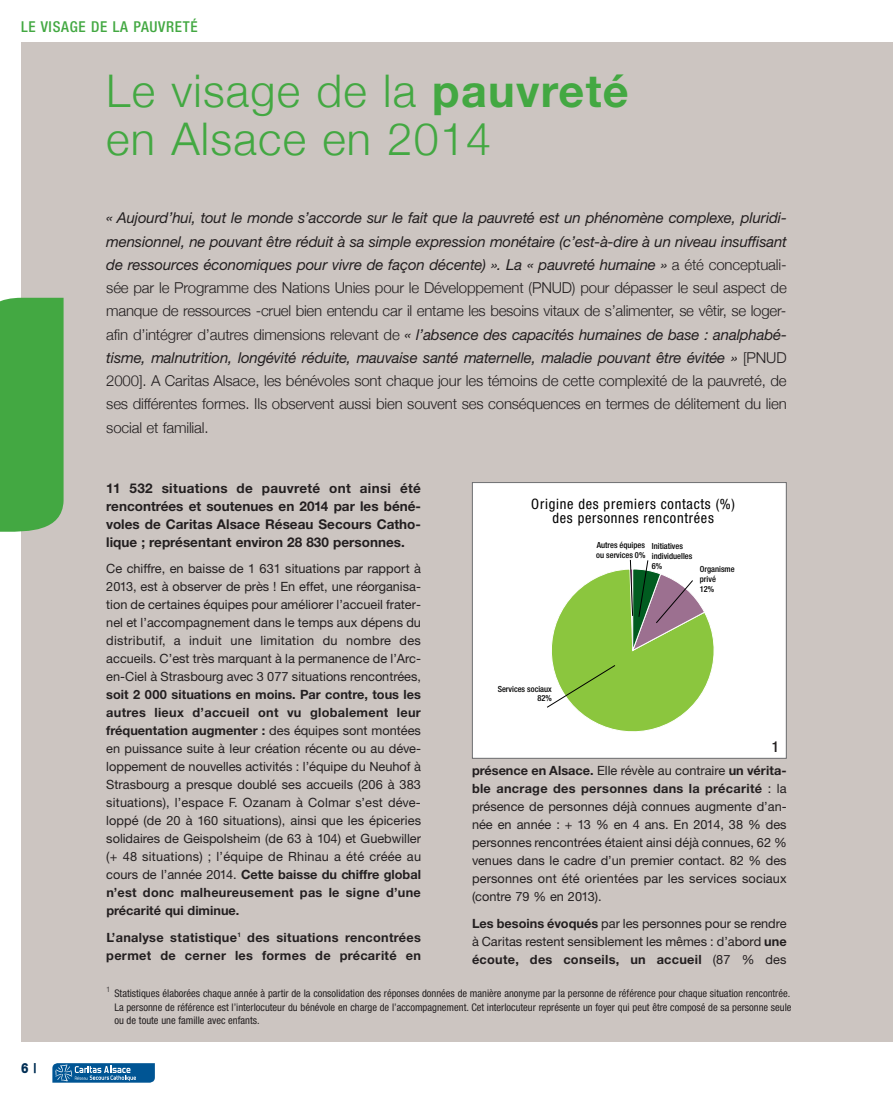
<style>
.page{position:relative;width:893px;height:1106px;background:#fff}
.page>*{position:absolute;margin:0;border:0;box-sizing:border-box;transform-origin:0 0}
.t1{font:300 45px/48px "Helvetica Neue";letter-spacing:.03em;color:#43a842}
.t2{font:italic 15px/23.2px "Helvetica Neue CE";letter-spacing:-.01em;color:#231f20;text-align:justify}
.t3{font:300 15px/23.2px "Helvetica Neue";letter-spacing:-.01em;color:#231f20}
.t4{font:500 condensed 15px "Helvetica Neue";letter-spacing:.05em;color:#43a842}
.t5{font:500 condensed 15px "Helvetica Neue";color:#231f20}
.t6{font:14.4px/14.4px "Helvetica Neue Condensed+VFOYGR";letter-spacing:.05em;color:#000;text-align:center}
.t7{font:700 13.5px/18px "Helvetica Neue CE";color:#231f20;text-align:justify}
.t8{font:700 condensed 13.5px "Avant Garde";color:#002e54}
.t9{font:12.75px/18px "Helvetica Neue CE";color:#231f20;text-align:justify}
.t10{font:700 12.75px/18px "Helvetica Neue CE";letter-spacing:.02em;color:#231f20}
.t11{font:condensed 10.5px/13.5px "Helvetica Neue";color:#231f20}
.t12{font:8.4px/10.1px "Helvetica Neue Medium Cond+KUDPQL";color:#000001}
.t13{font:300 7.5px "Helvetica Neue";color:#231f20}
.s1{font-family:"Helvetica Neue CE";font-weight:700}
.s2{font-family:"Helvetica Neue";font-weight:300;font-style:normal}
.s3{font-weight:700}
</style>
<div class="page">
<div style="left:21px;top:43px;width:872px;height:999px;background:#ccc5c1"></div>
<svg style="left:52px;top:1063px;width:103px;height:19px;background:#3074a7"></svg>
<div style="left:474px;top:484px;width:311px;height:272px;background:#fff"></div>
<svg style="left:539px;top:559px;width:187px;height:185px;background:#b7d391"></svg>
<div style="left:472px;top:482px;width:315px;height:276px;border:1px solid #6c6d70"></div>
<div style="left:0;top:298px;width:64px;height:233px;background:#43a842"></div>
<p class="t4" style="left:21px;top:21px;width:178px">LE VISAGE DE LA PAUVRETÉ</p>
<h1 class="t1" style="left:106px;top:66px;width:524px">Le visage de la <span class="s1">pauvreté </span>en Alsace en 2014</h1>
<p class="t2" style="left:106px;top:208px;width:682px">« Aujourd’hui, tout le monde s’accorde sur le fait que la pauvreté est un phénomène complexe, pluridi&shy;mensionnel, ne pouvant être réduit à sa simple expression monétaire (c’est-à-dire à un niveau insuffisant de ressources économiques pour vivre de façon décente) ». La « pauvreté humaine » <span class="s2">a été conceptuali-</span></p>
<p class="t3" style="left:106px;top:276px;width:682px">sée par le Programme des Nations Unies pour le Développement (PNUD) pour dépasser le seul aspect de manque de ressources -cruel bien entendu car il entame les besoins vitaux de s’alimenter, se vêtir, se loger-</p>
<p class="t2" style="left:106px;top:324px;width:682px"><span class="s2">afin d’intégrer d’autres dimensions relevant de</span> « l’absence des capacités humaines de base : analphabé&shy;tisme, malnutrition, longévité réduite, mauvaise santé maternelle, maladie pouvant être évitée » <span class="s2">[PNUD</span></p>
<p class="t3" style="left:106px;top:369px;width:682px;text-align:justify">2000]. A Caritas Alsace, les bénévoles sont chaque jour les témoins de cette complexité de la pauvreté, de ses différentes formes. Ils observent aussi bien souvent ses conséquences en termes de délitement du lien social et familial.</p>
<p class="t7" style="left:106px;top:480px;width:316px">11 532 situations de pauvreté ont ainsi été rencontrées et soutenues en 2014 par les béné&shy;voles de Caritas Alsace Réseau Secours Catho&shy;lique ; représentant environ 28 830 personnes.</p>
<p class="t9" style="left:106px;top:561px;width:316px">Ce chiffre, en baisse de 1 631 situations par rapport à 2013, est à observer de près ! En effet, une réorganisa&shy;tion de certaines équipes pour améliorer l’accueil frater&shy;nel et l’accompagnement dans le temps aux dépens du distributif, a induit une limitation du nombre des accueils. C’est très marquant à la permanence de l’Arc&shy;en-Ciel à Strasbourg avec 3 077 situations rencontrées,</p>
<p class="t9" style="left:106px;top:687px;width:316px"><span class="s3">soit 2 000 situations en moins. Par contre, tous les autres lieux d’accueil ont vu globalement leur fréquentation augmenter :</span> des équipes sont montées en puissance suite à leur création récente ou au déve&shy;loppement de nouvelles activités : l’équipe du Neuhof à Strasbourg a presque doublé ses accueils (206 à 383 situations), l’espace F. Ozanam à Colmar s’est déve&shy;loppé (de 20 à 160 situations), ainsi que les épiceries solidaires de Geispolsheim (de 63 à 104) et Guebwiller (+ 48 situations) ; l’équipe de Rhinau a été créée au cours de l’année 2014. <span class="s3">Cette baisse du chiffre global n’est donc malheureusement pas le signe d’une précarité qui diminue.</span></p>
<p class="t10" style="left:106px;top:929px;width:316px">L’analyse statistique<sup>1</sup> des situations rencontrées permet de cerner les formes de précarité en</p>
<p class="t6" style="left:531px;top:497px;width:205px">Origine des premiers contacts (%) des personnes rencontrées</p>
<p class="t12" style="left:498px;top:685px;width:56px;line-height:9px;text-align:right">Services sociaux<br>82%</p>
<p class="t12" style="left:596px;top:541px;width:51px">Autres équipes ou services 0%</p>
<p class="t12" style="left:652px;top:541px;width:42px">Initiatives individuelles<br>6%</p>
<p class="t12" style="left:700px;top:564px;width:36px">Organisme privé<br>12%</p>
<p class="t5" style="left:772px;top:741px;width:9px">1</p>
<p class="t9" style="left:472px;top:763px;width:316px"><span class="s3">présence en Alsace.</span> Elle révèle au contraire <span class="s3">un vérita&shy;ble ancrage des personnes dans la précarité</span> : la présence de personnes déjà connues augmente d’an&shy;née en année : + 13 % en 4 ans. En 2014, 38 % des personnes rencontrées étaient ainsi déjà connues, 62 % venues dans le cadre d’un premier contact. 82 % des personnes ont été orientées par les services sociaux (contre 79 % en 2013).</p>
<p class="t9" style="left:472px;top:915px;width:316px"><span class="s3">Les besoins évoqués</span> par les personnes pour se rendre à Caritas restent sensiblement les mêmes : d’abord <span class="s3">une écoute, des conseils, un accueil</span> (87 % des</p>
<p class="t8" style="left:21px;top:1063px;width:17px">6 |</p>
<p class="t13" style="left:106px;top:984px;width:6px">1</p>
<p class="t11" style="left:114px;top:987px;width:679px">Statistiques élaborées chaque année à partir de la consolidation des réponses données de manière anonyme par la personne de référence pour chaque situation rencontrée.<br>La personne de référence est l’interlocuteur du bénévole en charge de l’accompagnement. Cet interlocuteur représente un foyer qui peut être composé de sa personne seule ou de toute une famille avec enfants.</p>
</div>
